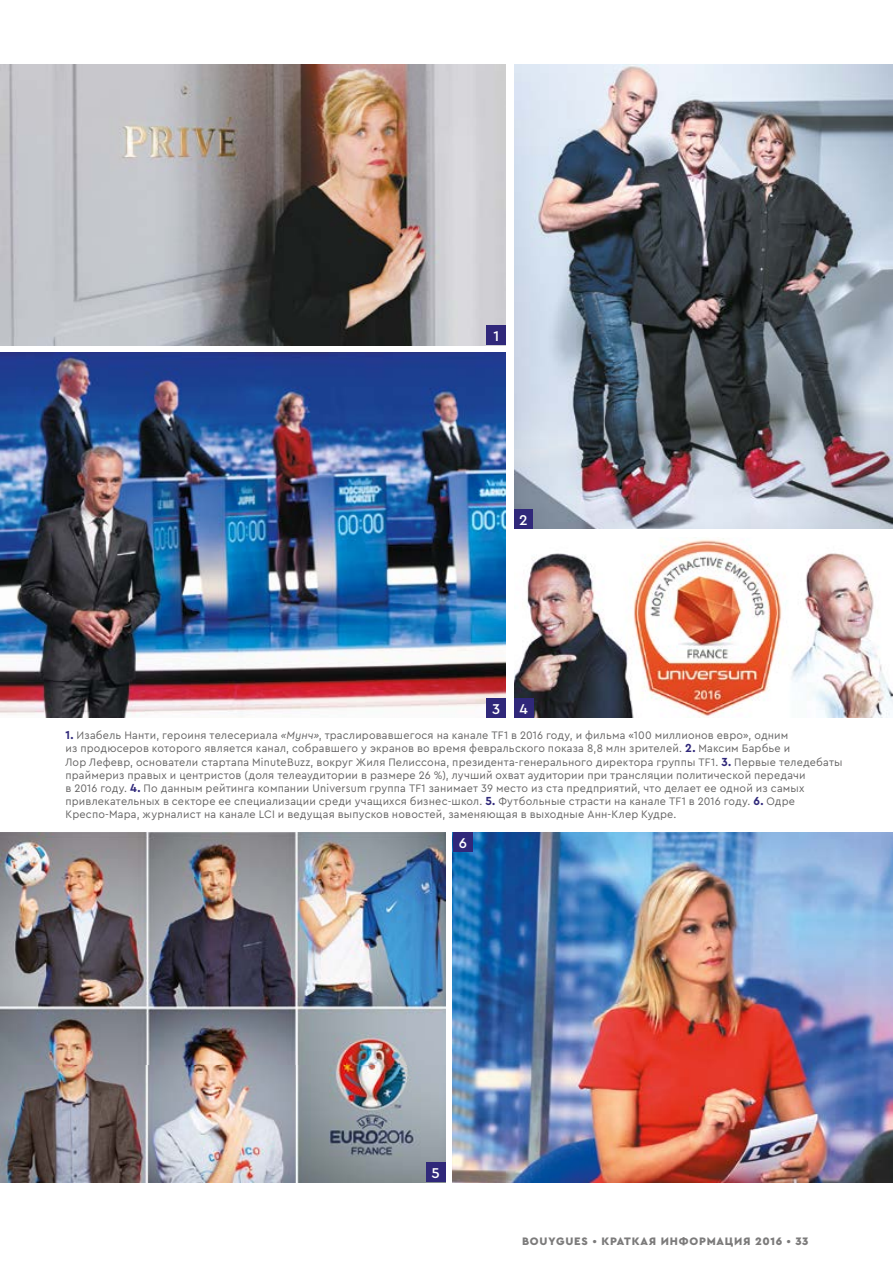
<style>
.page{position:relative;width:893px;height:1280px;background:#fff}
.page>*{position:absolute;margin:0;border:0;box-sizing:border-box;transform-origin:0 0}
.t1{font:500 14.88px "Cera PRO";color:#fff}
.t2{font:11.38px/13.1px "Cera PRO";letter-spacing:.015em;color:#646363;scale:.95 1}
.t3{font:900 11.38px "Cera PRO";letter-spacing:.07em;color:#7c7b7b}
.s1{font-weight:700;font-size:12.25px;color:#30287a}
.s2{font-style:italic}
.s3{font-weight:500}
</style>
<div class="page">
<img style="left:0;top:832px;width:445px;height:350px">
<img style="left:453px;top:832px;width:440px;height:350px">
<img style="left:514px;top:64px;width:379px;height:465px">
<img style="left:0;top:64px;width:506px;height:281px">
<div style="left:486px;top:325px;width:20px;height:20px;background:#30287a"></div>
<div style="left:513px;top:509px;width:20px;height:20px;background:#30287a"></div>
<img style="left:0;top:353px;width:506px;height:365px">
<img style="left:514px;top:537px;width:379px;height:181px">
<div style="left:486px;top:698px;width:20px;height:20px;background:#30287a"></div>
<div style="left:514px;top:698px;width:19px;height:20px;background:#30287a"></div>
<div style="left:426px;top:1162px;width:19px;height:20px;background:#30287a"></div>
<div style="left:453px;top:832px;width:20px;height:20px;background:#30287a"></div>
<h1 class="t1" style="left:493px;top:327px;width:7px">1</h1>
<h1 class="t1" style="left:519px;top:510px;width:10px">2</h1>
<h1 class="t1" style="left:492px;top:699px;width:10px">3</h1>
<h1 class="t1" style="left:519px;top:699px;width:10px">4</h1>
<p class="t2" style="left:65px;top:728px;width:820px"><span class="s1">1.</span> Изабель Нанти, героиня телесериала <span class="s2">«Мунч»</span>, траслировавшегося на канале TF1 в 2016 году, и фильма «100 миллионов евро», одним<br>из продюсеров которого является канал, собравшего у экранов во время февральского показа 8,8 млн зрителей. <span class="s1">2.</span> Максим Барбье и<br>Лор Лефевр, основатели стартапа MinuteBuzz, вокруг Жиля Пелиссона, президента-генерального директора группы TF1. <span class="s1">3.</span> Первые теледебаты праймериз правых и центристов (доля телеаудитории в размере 26 %), лучший охват аудитории при трансляции политической передачи<br>в 2016 году. <span class="s1">4.</span> По данным рейтинга компании Universum группа TF1 занимает 39 место из ста предприятий, что делает ее одной из самых привлекательных в секторе ее специализации среди учащихся бизнес-школ. <span class="s1">5.</span> Футбольные страсти на канале TF1 в 2016 году. <span class="s1">6.</span> Одре Креспо-Мара, журналист на канале LCI и ведущая выпусков новостей, заменяющая в выходные Анн-Клер Кудре.</p>
<h1 class="t1" style="left:459px;top:833px;width:10px">6</h1>
<h1 class="t1" style="left:431px;top:1163px;width:10px">5</h1>
<p class="t3" style="left:522px;top:1234px;width:288px">BOUYGUES <span class="s3">•</span> КРАТКАЯ ИНФОРМАЦИЯ 2016 <span class="s3">•</span> 33</p>
</div>
